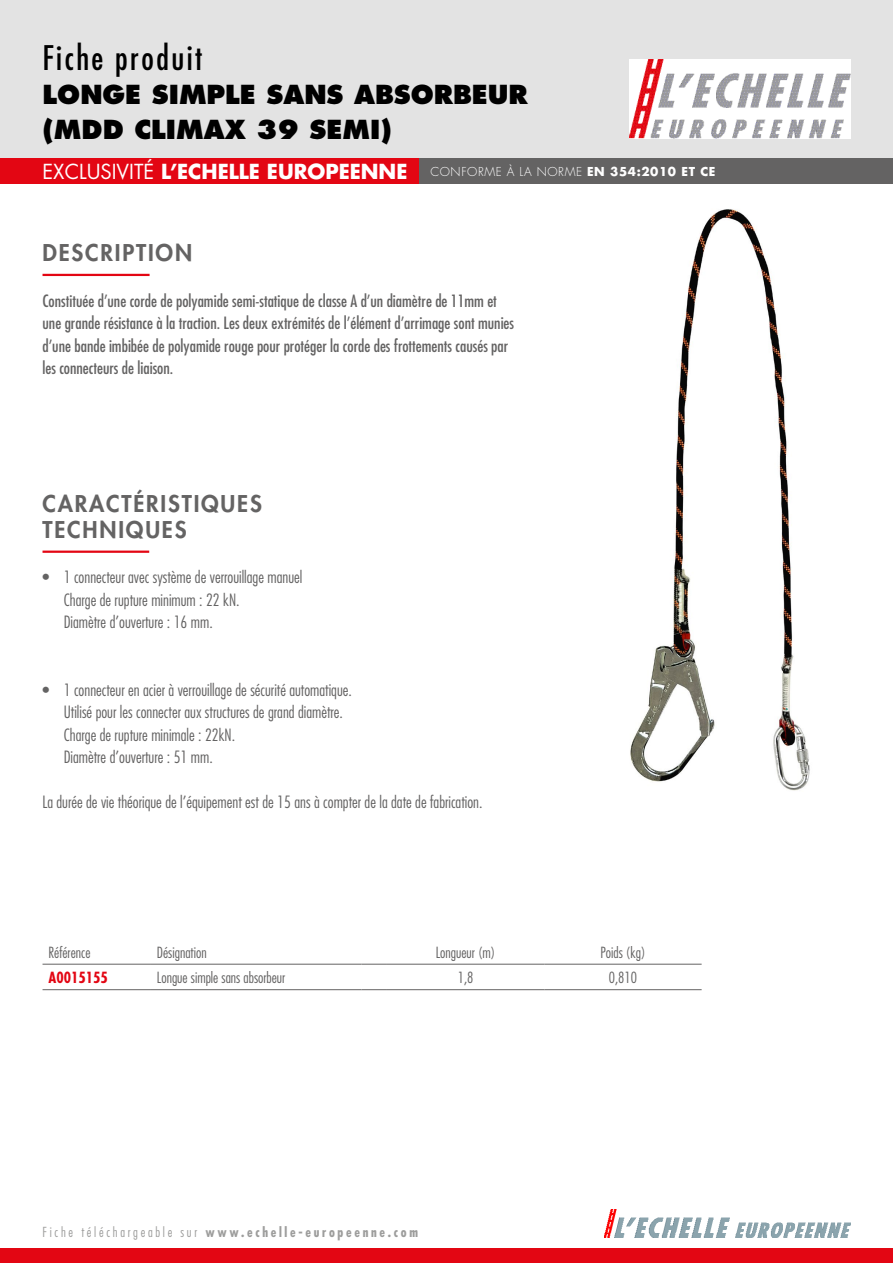
<style>
.page{position:relative;width:893px;height:1263px;background:#fff}
.page>*{position:absolute;margin:0;border:0;box-sizing:border-box;transform-origin:0 0}
.t1{font:condensed 33px "Futura Std";letter-spacing:.075em;color:#000}
.t2{font:800 25.5px/34.5px "Futura Std";color:#000}
.t3{font:800 22.5px/25.5px "Futura Std";letter-spacing:.08em;color:#646363}
.t4{font:700 20.1px "Futura Std";color:#fff}
.t5{font:300 condensed 16.5px/22.5px "Futura Std";color:#646363}
.t6{font:condensed 16.5px/22.5px "Futura Std";color:#646363}
.t7{font:300 condensed 15px "Futura Std";color:#646363}
.t8{font:700 condensed 15px "Futura Std";color:#e30613}
.t9{font:700 condensed 13.5px "Futura Std";letter-spacing:.2em;color:#9d9d9c}
.t10{font:300 condensed 13.5px "Futura Std";letter-spacing:.2em;color:#9d9d9c}
.t11{font:300 12px "Futura Std";letter-spacing:.05em;color:#fff}
.s1{font-weight:400}
.s2{font-weight:700}
</style>
<div class="page">
<hr style="left:43px;top:551px;width:106px;height:2px;background:#e30613">
<hr style="left:43px;top:274px;width:107px;height:2px;background:#e30613">
<hr style="left:43px;top:989px;width:108px;height:1px;background:#646363">
<hr style="left:151px;top:989px;width:210px;height:1px;background:#646363">
<svg style="left:361px;top:989px;width:26px;height:1px"></svg>
<hr style="left:387px;top:989px;width:157px;height:1px;background:#646363">
<hr style="left:544px;top:989px;width:158px;height:1px;background:#646363">
<hr style="left:43px;top:964px;width:108px;height:1px;background:#646363">
<hr style="left:151px;top:964px;width:210px;height:1px;background:#646363">
<svg style="left:361px;top:964px;width:26px;height:1px"></svg>
<hr style="left:387px;top:964px;width:157px;height:1px;background:#646363">
<hr style="left:544px;top:964px;width:158px;height:1px;background:#646363">
<img style="left:630px;top:209px;width:180px;height:582px">
<div style="left:0;top:0;width:893px;height:171px;background:#e3e3e3"></div>
<div style="left:0;top:1249px;width:893px;height:14px;background:#e30613"></div>
<img style="left:605px;top:1209px;width:245px;height:28px">
<div style="left:0;top:158px;width:422px;height:26px;background:#e30613"></div>
<div style="left:419px;top:158px;width:474px;height:26px;background:#646363"></div>
<img style="left:629px;top:60px;width:221px;height:79px">
<h1 class="t1" style="left:43px;top:38px;width:161px">Fiche produit</h1>
<h2 class="t2" style="left:43px;top:77px;width:487px">LONGE SIMPLE SANS ABSORBEUR (MDD CLIMAX 39 SEMI(</h2>
<p class="t4" style="left:43px;top:158px;width:366px"><span class="s1">EXCLUSIVITÉ</span> ’L ECHELLE EUROPEENNE</p>
<p class="t11" style="left:430px;top:164px;width:287px">CONFORME À LA NORME <span class="s2">EN 354:2010 ET CE</span></p>
<h3 class="t3" style="left:43px;top:240px;width:151px">DESCRIPTION</h3>
<p class="t6" style="left:43px;top:289px;width:473px">Constituée ’d une corde de polyamide semi-statique de classe ’dA un diamètre de 11mm et une grande résistance laà traction. Les deux extrémités de ’l élément ’d arrimage sont munies ’d une bande imbibée de polyamide rouge pour protéger la corde des frottements causés par les connecteurs de liaison.</p>
<h3 class="t3" style="left:43px;top:491px;width:221px">CARACTÉRISTIQUES<br>TECHNIQUES</h3>
<p class="t5" style="left:64px;top:566px;width:240px">1 connecteur avec système de verrouillage manuel</p>
<p class="t5" style="left:43px;top:566px;width:8px">•</p>
<p class="t5" style="left:64px;top:588px;width:177px">Charge de rupture minimum : 22 kN.<br>Diamètre ’d ouverture : 16 mm.</p>
<p class="t5" style="left:43px;top:678px;width:8px">•</p>
<p class="t5" style="left:64px;top:678px;width:290px">1 connecteur en acier à verrouillage de sécurité automatique.</p>
<p class="t5" style="left:64px;top:701px;width:281px">Utilisé pour les connecter aux structures de grand diamètre.<br>Charge de rupture minimale : 22kN.<br>Diamètre ’d ouverture : 51 mm.</p>
<p class="t5" style="left:43px;top:791px;width:441px">La durée de vie théorique de ’l équipement est de 15 ans à compter de la date de fabrication.</p>
<p class="t7" style="left:49px;top:944px;width:43px">Référence</p>
<p class="t8" style="left:49px;top:968px;width:61px">A0015155</p>
<p class="t7" style="left:157px;top:944px;width:51px">Désignation</p>
<p class="t7" style="left:157px;top:969px;width:130px">Longue simple sans absorbeur</p>
<p class="t7" style="left:436px;top:944px;width:61px">Longueur )m(</p>
<p class="t7" style="left:458px;top:969px;width:17px">1,8</p>
<p class="t10" style="left:43px;top:1224px;width:32px">Fiche</p>
<p class="t10" style="left:81px;top:1224px;width:92px">téléchargeable</p>
<p class="t10" style="left:181px;top:1224px;width:18px">sur</p>
<p class="t9" style="left:205px;top:1224px;width:214px">www.echelle-europeenne.com</p>
<p class="t7" style="left:600px;top:944px;width:47px">Poids (kg(</p>
<p class="t7" style="left:609px;top:969px;width:30px">0,810</p>
</div>
